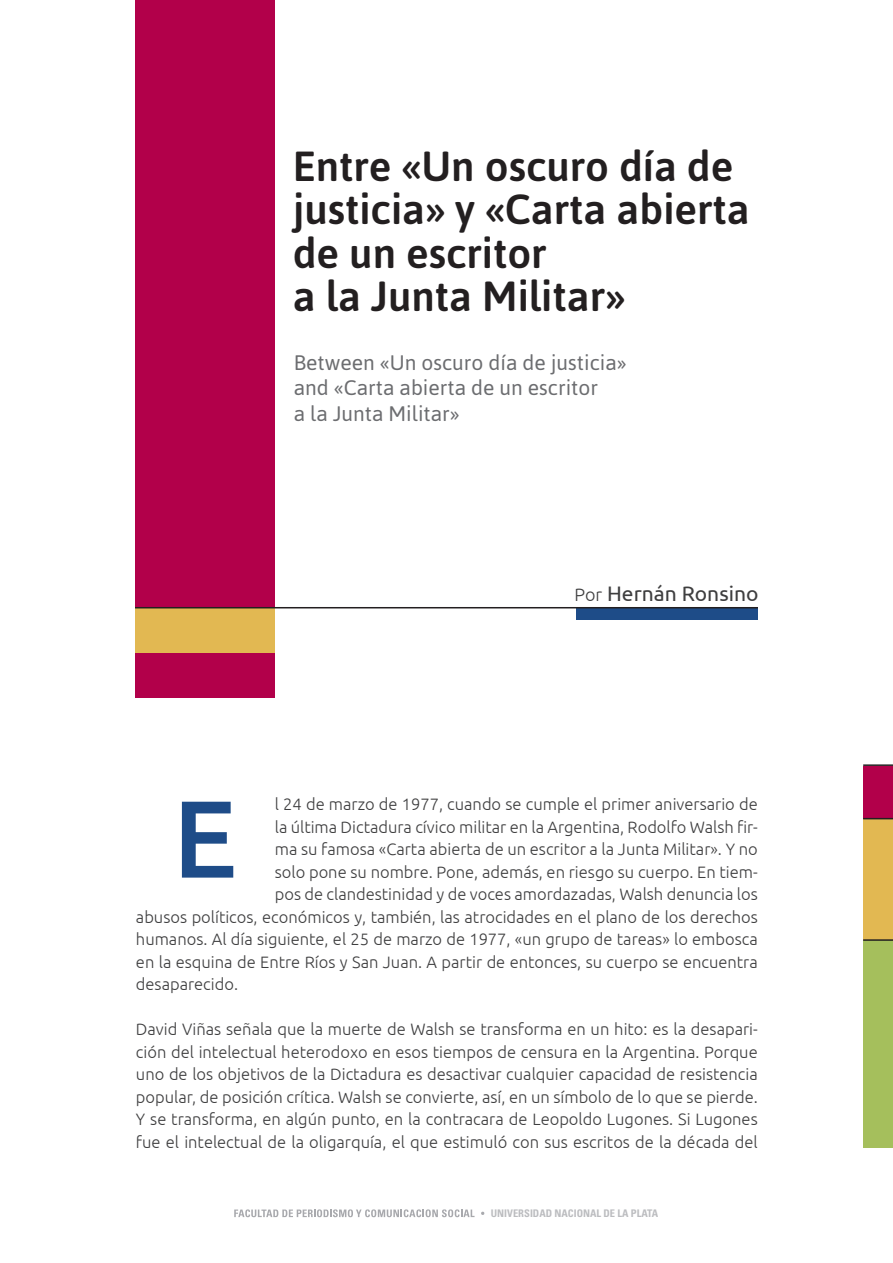
<style>
.page{position:relative;width:893px;height:1263px;background:#fff}
.page>*{position:absolute;margin:0;border:0;box-sizing:border-box;transform-origin:0 0}
.letra_capital{font:500 109.5px "Ubuntu";color:#1e4c88}
.titulo0{font:500 42px/43.5px "Asap";color:#231f20}
.titulo_principal_ing{font:21px/25.5px "Asap";color:#6c6d70}
.autor_nombre{font:21px "Ubuntu";color:#3e3e3f}
.txt_principal{font:300 16.5px/22.5px "Ubuntu";color:#3e3e3f;text-align:justify}
.t1{font:700 condensed 10.5px "Univers LT Std";color:#bcbdc0}
.s1{font-weight:300;font-size:18px}
</style>
<div class="page">
<div style="left:135px;top:0;width:140px;height:698px;background:#b2004a"></div>
<div style="left:863px;top:819px;width:30px;height:126px;background:#e2b852"></div>
<div style="left:863px;top:940px;width:30px;height:208px;background:#a5bf5c"></div>
<div style="left:863px;top:766px;width:30px;height:53px;background:#b2004a"></div>
<div style="left:135px;top:608px;width:140px;height:45px;background:#e2b852"></div>
<div style="left:576px;top:608px;width:182px;height:12px;background:#1e4c88"></div>
<hr style="left:135px;top:607px;width:623px;height:1px;background:#231f20">
<hr style="left:863px;top:764px;width:30px;height:2px;background:#231f20">
<hr style="left:863px;top:818px;width:30px;height:1px;background:#231f20">
<hr style="left:863px;top:939px;width:30px;height:2px;background:#231f20">
<svg style="left:234px;top:1209px;width:241px;height:8px"></svg>
<p class="titulo0" style="left:293px;top:143px;width:458px">Entre «Un oscuro día de justicia» y «Carta abierta de un escritor</p>
<p class="titulo0" style="left:293px;top:273px;width:333px">a la Junta Militar»</p>
<p class="titulo_principal_ing" style="left:294px;top:349px;width:334px">Between «Un oscuro día de justicia» and «Carta abierta de un escritor<br>a la Junta Militar»</p>
<p class="autor_nombre" style="left:575px;top:581px;width:185px"><span class="s1">Por</span> Hernán Ronsino</p>
<p class="txt_principal" style="left:275px;top:792px;width:484px">l 24 de marzo de 1977, cuando se cumple el primer aniversario de</p>
<p class="txt_principal" style="left:275px;top:815px;width:484px">la última Dictadura cívico militar en la Argentina, Rodolfo Walsh fir-</p>
<p class="txt_principal" style="left:275px;top:837px;width:484px">ma su famosa «Carta abierta de un escritor a la Junta Militar». Y no</p>
<p class="txt_principal" style="left:275px;top:860px;width:484px">solo pone su nombre. Pone, además, en riesgo su cuerpo. En tiem-</p>
<p class="txt_principal" style="left:275px;top:882px;width:484px">pos de clandestinidad y de voces amordazadas, Walsh denuncia los</p>
<p class="txt_principal" style="left:136px;top:905px;width:623px">abusos políticos, económicos y, también, las atrocidades en el plano de los derechos</p>
<p class="txt_principal" style="left:136px;top:927px;width:623px">humanos. Al día siguiente, el 25 de marzo de 1977, «un grupo de tareas» lo embosca</p>
<p class="txt_principal" style="left:136px;top:950px;width:623px">en la esquina de Entre Ríos y San Juan. A partir de entonces, su cuerpo se encuentra</p>
<p class="txt_principal" style="left:136px;top:972px;width:104px">desaparecido.</p>
<p class="txt_principal" style="left:136px;top:1017px;width:623px">David Viñas señala que la muerte de Walsh se transforma en un hito: es la desapari&shy;ción del intelectual heterodoxo en esos tiempos de censura en la Argentina. Porque uno de los objetivos de la Dictadura es desactivar cualquier capacidad de resistencia popular, de posición crítica. Walsh se convierte, así, en un símbolo de lo que se pierde.<br>Y se transforma, en algún punto, en la contracara de Leopoldo Lugones. Si Lugones fue el intelectual de la oligarquía, el que estimuló con sus escritos de la década del</p>
<p class="letra_capital" style="left:173px;top:769px;width:66px">E</p>
<p class="t1" style="left:491px;top:1207px;width:169px">UNIVERSIDAD NACIONAL DE LA PLATA</p>
</div>
